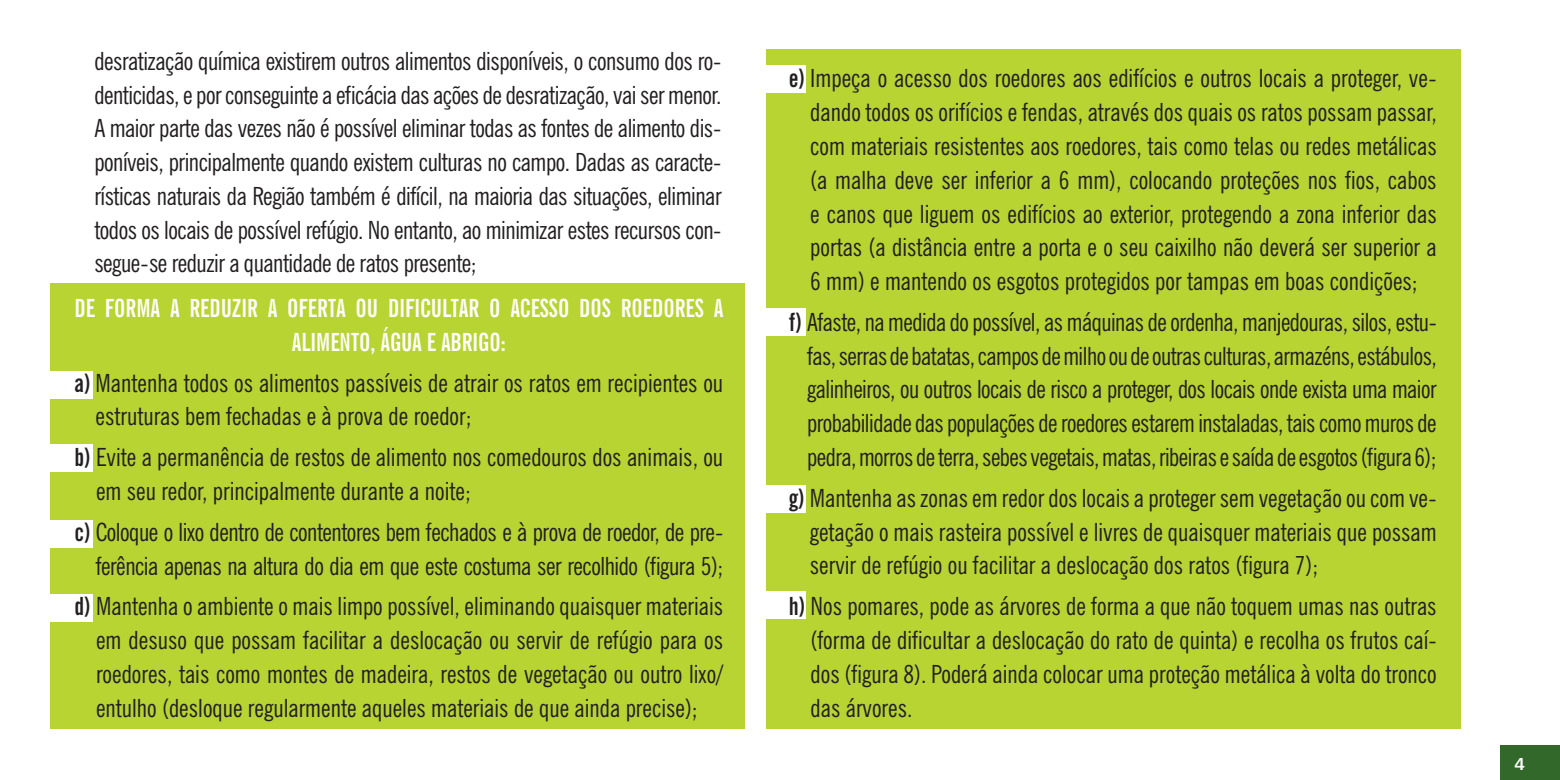
<style>
.page{position:relative;width:1560px;height:780px;background:#fff}
.page>*{position:absolute;margin:0;border:0;box-sizing:border-box;transform-origin:0 0}
.t1{font:condensed 25px/33.8px "News Gothic BT";color:#231f20;text-align:justify}
.t2{font:condensed 25px/33.8px "News Gothic BT";letter-spacing:-.02em;color:#231f20;text-align:right}
.t3{font:700 extra-condensed 25px/33.8px "News Gothic BT";color:#fff;text-align:center}
.t4{font:17.5px "Humanist 777 BT Bold B";color:#fff}
.s1{font-weight:700;font-stretch:extra-condensed}
</style>
<div class="page">
<div style="left:1500px;top:745px;width:59px;height:35px;background:#33682b"></div>
<hr style="left:1559px;top:745px;width:1px;height:35px;background:#33682b">
<div style="left:50px;top:283px;width:694px;height:446px;background:#b8d433"></div>
<div style="left:765px;top:50px;width:695px;height:679px;background:#b8d433"></div>
<div style="left:37px;top:371px;width:56px;height:27px;background:#fff"></div>
<div style="left:37px;top:444px;width:56px;height:27px;background:#fff"></div>
<div style="left:37px;top:520px;width:56px;height:27px;background:#fff"></div>
<div style="left:37px;top:594px;width:56px;height:27px;background:#fff"></div>
<div style="left:750px;top:65px;width:55px;height:27px;background:#fff"></div>
<div style="left:750px;top:308px;width:55px;height:27px;background:#fff"></div>
<div style="left:750px;top:485px;width:55px;height:27px;background:#fff"></div>
<div style="left:750px;top:591px;width:55px;height:27px;background:#fff"></div>
<p class="t1" style="left:94px;top:45px;width:628px">desratização química existirem outros alimentos disponíveis, o consumo dos ro&shy;denticidas, e por conseguinte a eficácia das ações de desratização, vai ser menor.<br>A maior parte das vezes não é possível eliminar todas as fontes de alimento dis&shy;poníveis, principalmente quando existem culturas no campo. Dadas as caracte&shy;rísticas naturais da Região também é difícil, na maioria das situações, eliminar todos os locais de possível refúgio. No entanto, ao minimizar estes recursos con&shy;segue-se reduzir a quantidade de ratos presente;</p>
<p class="t3" style="left:74px;top:294px;width:650px">DE FORMA A REDUZIR A OFERTA OU DIFICULTAR O ACESSO DOS ROEDORES A<br>ALIMENTO, ÁGUA E ABRIGO:</p>
<p class="t1" style="left:95px;top:367px;width:629px;text-indent:-21px"><span class="s1">a)</span> Mantenha todos os alimentos passíveis de atrair os ratos em recipientes ou estruturas bem fechadas e à prova de roedor;</p>
<p class="t1" style="left:96px;top:441px;width:628px;text-indent:-22px"><span class="s1">b)</span> Evite a permanência de restos de alimento nos comedouros dos animais, ou em seu redor, principalmente durante a noite;</p>
<p class="t2" style="left:74px;top:516px;width:650px"><span class="s1">c)</span> Coloque o lixo dentro de contentores bem fechados e à prova de roedor, de pre&shy;ferência apenas na altura do dia em que este costuma ser recolhido (figura 5);</p>
<p class="t1" style="left:96px;top:590px;width:628px;text-indent:-22px"><span class="s1">d)</span> Mantenha o ambiente o mais limpo possível, eliminando quaisquer materiais em desuso que possam facilitar a deslocação ou servir de refúgio para os roedores, tais como montes de madeira, restos de vegetação ou outro lixo/ entulho (desloque regularmente aqueles materiais de que ainda precise);</p>
<p class="t1" style="left:810px;top:63px;width:628px;text-indent:-21px"><span class="s1">e)</span> Impeça o acesso dos roedores aos edifícios e outros locais a proteger, ve&shy;dando todos os orifícios e fendas, através dos quais os ratos possam passar, com materiais resistentes aos roedores, tais como telas ou redes metálicas (a malha deve ser inferior a 6 mm), colocando proteções nos fios, cabos e canos que liguem os edifícios ao exterior, protegendo a zona inferior das portas (a distância entre a porta e o seu caixilho não deverá ser superior a 6 mm) e mantendo os esgotos protegidos por tampas em boas condições;</p>
<p class="t1" style="left:807px;top:306px;width:631px;text-indent:-18px"><span class="s1">f)</span> Afaste, na medida do possível, as máquinas de ordenha, manjedouras, silos, estu&shy;fas, serras de batatas, campos de milho ou de outras culturas, armazéns, estábulos, galinheiros, ou outros locais de risco a proteger, dos locais onde exista uma maior probabilidade das populações de roedores estarem instaladas, tais como muros de pedra, morros de terra, sebes vegetais, matas, ribeiras e saída de esgotos (figura 6);</p>
<p class="t1" style="left:809px;top:482px;width:628px;text-indent:-21px"><span class="s1">g)</span> Mantenha as zonas em redor dos locais a proteger sem vegetação ou com ve&shy;getação o mais rasteira possível e livres de quaisquer materiais que possam servir de refúgio ou facilitar a deslocação dos ratos (figura 7);</p>
<p class="t1" style="left:810px;top:590px;width:627px;text-indent:-22px"><span class="s1">h)</span> Nos pomares, pode as árvores de forma a que não toquem umas nas outras (forma de dificultar a deslocação do rato de quinta) e recolha os frutos caí&shy;dos (figura 8). Poderá ainda colocar uma proteção metálica à volta do tronco das árvores.</p>
<p class="t4" style="left:1514px;top:752px;width:12px">4</p>
</div>
